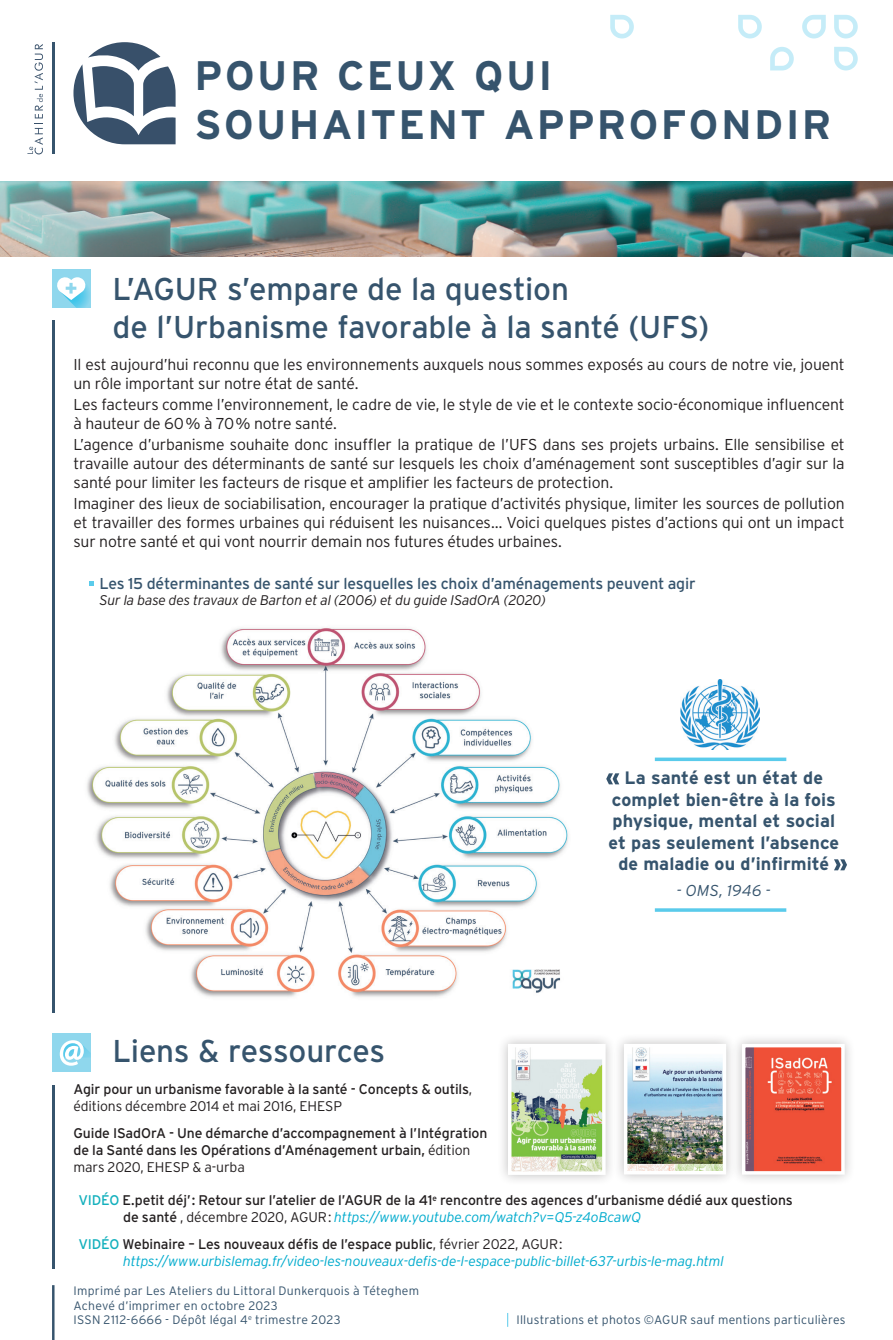
<style>
.page{position:relative;width:893px;height:1340px;background:#fff}
.page>*{position:absolute;margin:0;border:0;box-sizing:border-box;transform-origin:0 0}
.t1{font:700 41.12px/49.4px "Interstate";letter-spacing:.055em;color:#36546d}
.t2{font:31.5px/37.8px "Interstate";letter-spacing:-.005em;color:#36546d}
.t3{font:700 17.85px/21.5px "Interstate";letter-spacing:.005em;color:#36546d;text-align:center}
.t4{font:300 15.75px/18.9px "Interstate";letter-spacing:-.01em;color:#231f20}
.t5{font:15.75px "Interstate";letter-spacing:-.015em;color:#36546d}
.t6{font:italic 300 15.75px "Interstate";letter-spacing:.01em;color:#36546d}
.t7{font:14px/16.8px "Interstate";letter-spacing:-.01em;color:#231f20}
.t8{font:italic 300 14px/16.8px "Interstate";letter-spacing:-.015em;color:#00abcd}
.t9{font:italic 300 14px "Interstate";letter-spacing:-.015em;color:#231f20}
.t10{font:300 12.25px/14.7px "Interstate";letter-spacing:.02em;color:#36546d}
.s1{font-weight:300}
.s2{color:#13b0bd}
.s3{font-weight:300;font-style:italic;color:#00abcd}
.s4{font-weight:400;font-style:normal;color:#13b0bd}
.s5{font-weight:400;font-style:normal;color:#231f20}
.s6{font-style:normal;color:#231f20}
</style>
<div class="page">
<div style="left:53px;top:1033px;width:38px;height:39px;background:#8fd7ed"></div>
<svg style="left:60px;top:1040px;width:31px;height:25px"></svg>
<svg style="left:27px;top:44px;width:16px;height:110px"></svg>
<svg style="left:52px;top:1285px;width:3px;height:54px"></svg>
<hr style="left:52px;top:42px;width:3px;height:112px;background:#36546d">
<svg style="left:834px;top:47px;width:24px;height:23px"></svg>
<svg style="left:834px;top:15px;width:24px;height:23px"></svg>
<svg style="left:802px;top:15px;width:24px;height:23px"></svg>
<svg style="left:770px;top:47px;width:24px;height:23px"></svg>
<svg style="left:738px;top:15px;width:24px;height:23px"></svg>
<svg style="left:610px;top:15px;width:24px;height:23px"></svg>
<svg style="left:73px;top:42px;width:103px;height:102px"></svg>
<img style="left:0;top:182px;width:893px;height:75px">
<hr style="left:52px;top:320px;width:3px;height:692px;background:#36546d">
<div style="left:52px;top:269px;width:38px;height:39px;background:#8fd7ed"></div>
<hr style="left:52px;top:1085px;width:3px;height:182px;background:#36546d">
<div style="left:497px;top:1033px;width:119px;height:152px;background:#231f20;opacity:.28"></div>
<img style="left:513px;top:1048px;width:88px;height:121px">
<div style="left:508px;top:1043px;width:98px;height:131px;border:4px solid #fff"></div>
<div style="left:613px;top:1033px;width:124px;height:152px;background:#231f20;opacity:.28"></div>
<img style="left:629px;top:1048px;width:92px;height:121px">
<div style="left:624px;top:1043px;width:102px;height:131px;border:4px solid #fff"></div>
<div style="left:731px;top:1033px;width:125px;height:152px;background:#231f20;opacity:.28"></div>
<img style="left:747px;top:1048px;width:93px;height:121px">
<div style="left:742px;top:1043px;width:103px;height:131px;border:4px solid #fff"></div>
<svg style="left:89px;top:581px;width:5px;height:5px"></svg>
<svg style="left:606px;top:773px;width:13px;height:11px"></svg>
<svg style="left:834px;top:859px;width:13px;height:11px"></svg>
<svg style="left:655px;top:757px;width:131px;height:4px"></svg>
<hr style="left:655px;top:908px;width:131px;height:3px;background:#5acbeb">
<img style="left:681px;top:679px;width:79px;height:70px">
<svg style="left:57px;top:277px;width:33px;height:31px"></svg>
<img style="left:87px;top:628px;width:482px;height:369px">
<svg style="left:507px;top:1313px;width:1px;height:13px"></svg>
<h1 class="t1" style="left:195px;top:51px;width:638px">POUR CEUX QUI<br>SOUHAITENT APPROFONDIR</h1>
<h2 class="t2" style="left:113px;top:269px;width:598px">L’AGUR s’empare de la question<br>de l’Urbanisme favorable à la santé (UFS)</h2>
<p class="t4" style="left:74px;top:354px;width:773px">Il est aujourd’hui reconnu que les environnements auxquels nous sommes exposés au cours de notre vie, jouent un rôle important sur notre état de santé.</p>
<p class="t4" style="left:74px;top:395px;width:773px">Les facteurs comme l’environnement, le cadre de vie, le style de vie et le contexte socio-économique influencent à hauteur de 60% à 70% notre santé.</p>
<p class="t4" style="left:74px;top:435px;width:773px;text-align:justify">L’agence d’urbanisme souhaite donc insuffler la pratique de l’UFS dans ses projets urbains. Elle sensibilise et travaille autour des déterminants de santé sur lesquels les choix d’aménagement sont susceptibles d’agir sur la santé pour limiter les facteurs de risque et amplifier les facteurs de protection.</p>
<p class="t4" style="left:74px;top:494px;width:773px;text-align:justify">Imaginer des lieux de sociabilisation, encourager la pratique d’activités physique, limiter les sources de pollution et travailler des formes urbaines qui réduisent les nuisances… Voici quelques pistes d’actions qui ont un impact sur notre santé et qui vont nourrir demain nos futures études urbaines.</p>
<p class="t5" style="left:99px;top:574px;width:598px">Les 15 déterminantes de santé sur lesquelles les choix d’aménagements peuvent agir</p>
<p class="t9" style="left:99px;top:592px;width:448px">Sur la base des travaux de Barton et al (2006) et du guide ISadOrA (2020)</p>
<h2 class="t2" style="left:113px;top:1032px;width:274px">Liens &amp; ressources</h2>
<p class="t7" style="left:74px;top:1080px;width:400px">Agir pour un urbanisme favorable à la santé - Concepts &amp; outils<span class="s1">, éditions décembre 2014 et mai 2016, EHESP</span></p>
<p class="t7" style="left:74px;top:1124px;width:415px">Guide ISadOrA - Une démarche d’accompagnement à l’Intégration de la Santé dans les Opérations d’Aménagement urbain, <span class="s1">édition mars 2020, EHESP &amp; a-urba</span></p>
<p class="t3" style="left:608px;top:767px;width:232px">La santé est un état de complet bien-être à la fois physique, mental et social et pas seulement l’absence de maladie ou d’infirmité</p>
<p class="t6" style="left:677px;top:881px;width:95px">- OMS, 1946 -</p>
<p class="t7" style="left:123px;top:1191px;width:671px;text-indent:-45px"><span class="s2">VIDÉO</span> E.petit déj’: Retour sur l’atelier de l’AGUR de la 41<sup>e</sup> rencontre des agences d’urbanisme dédié aux questions de santé <span class="s1">, décembre 2020, AGUR:</span> <span class="s3">https://www.youtube.com/watch?v=Q5-z4oBcawQ</span></p>
<p class="t8" style="left:123px;top:1235px;width:602px;text-indent:-45px"><span class="s4">VIDÉO</span> <span class="s5">Webinaire – Les nouveaux défis de l’espace public</span><span class="s6">, février 2022, AGUR: </span>https://www.urbislemag.fr/video-les-nouveaux-defis-de-l-espace-public-billet-637-urbis-le-mag.html</p>
<p class="t10" style="left:74px;top:1283px;width:347px">Imprimé par Les Ateliers du Littoral Dunkerquois à Téteghem<br>Achevé d’imprimer en octobre 2023<br>ISSN 2112-6666 - Dépôt légal 4<sup>e</sup> trimestre 2023</p>
<p class="t10" style="left:516px;top:1312px;width:331px">Illustrations et photos ©AGUR sauf mentions particulières</p>
</div>
